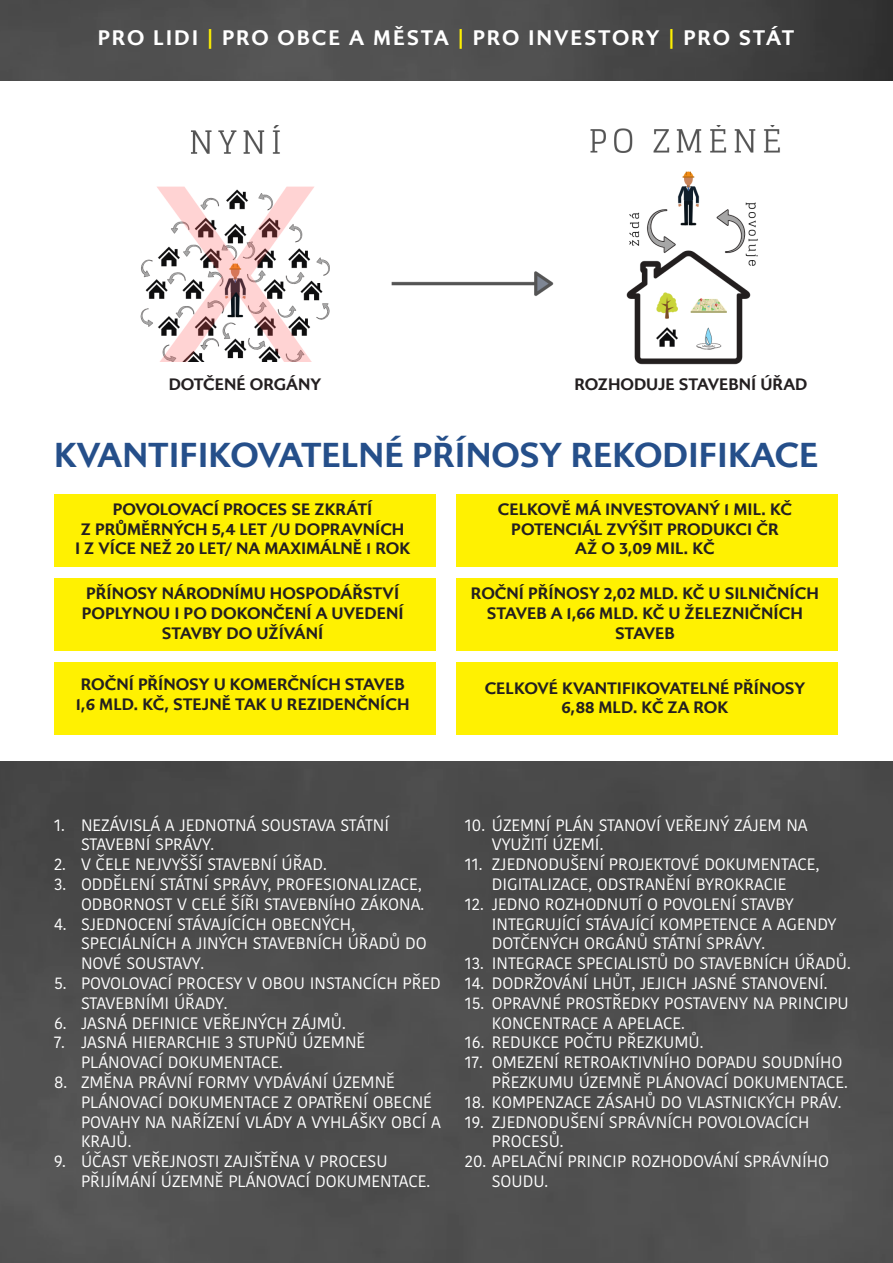
<style>
.page{position:relative;width:893px;height:1263px;background:#fff}
.page>*{position:absolute;margin:0;border:0;box-sizing:border-box;transform-origin:0 0}
.t1{font:700 34.5px "Gibbs";color:#254f8a}
.t2{font:700 21px "Gibbs";letter-spacing:.09em;color:#fff}
.t3{font:16.5px/19.8px "Kohinoor Devanagari";color:#fff}
.t4{font:700 16.5px/19.8px "Gibbs";color:#231f20;text-align:center}
.s1{color:#fff101}
</style>
<div class="page">
<img style="left:0;top:0;width:893px;height:81px">
<div style="left:0;top:761px;width:893px;height:502px;background:#4e4e4e"></div>
<div style="left:54px;top:494px;width:382px;height:72px;background:#fff101"></div>
<div style="left:456px;top:494px;width:382px;height:72px;background:#fff101"></div>
<div style="left:54px;top:578px;width:382px;height:73px;background:#fff101"></div>
<div style="left:456px;top:578px;width:382px;height:73px;background:#fff101"></div>
<div style="left:54px;top:662px;width:382px;height:73px;background:#fff101"></div>
<div style="left:456px;top:662px;width:382px;height:73px;background:#fff101"></div>
<img style="left:140px;top:125px;width:640px;height:240px">
<div style="left:144px;top:362px;width:198px;height:37px;background:#fff"></div>
<p class="t2" style="left:98px;top:26px;width:698px">PRO LIDI <span class="s1">|</span> PRO OBCE A MĚSTA <span class="s1">|</span> PRO INVESTORY <span class="s1">|</span> PRO STÁT</p>
<p class="t4" style="left:169px;top:374px;width:154px">DOTČENÉ ORGÁNY</p>
<p class="t4" style="left:575px;top:374px;width:234px">ROZHODUJE STAVEBNÍ ÚŘAD</p>
<p class="t1" style="left:54px;top:434px;width:766px">KVANTIFIKOVATELNÉ PŘÍNOSY REKODIFIKACE</p>
<p class="t4" style="left:75px;top:499px;width:337px">POVOLOVACÍ PROCES SE ZKRÁTÍ<br>Z PRŮMĚRNÝCH 5,4 LET /U DOPRAVNÍCH<br>I Z VÍCE NEŽ 20 LET/ NA MAXIMÁLNĚ 1 ROK</p>
<p class="t4" style="left:498px;top:499px;width:296px">CELKOVĚ MÁ INVESTOVANÝ 1 MIL. KČ<br>POTENCIÁL ZVÝŠIT PRODUKCI ČR</p>
<p class="t4" style="left:575px;top:539px;width:141px">AŽ O 3,09 MIL. KČ</p>
<p class="t4" style="left:82px;top:583px;width:323px">PŘÍNOSY NÁRODNÍMU HOSPODÁŘSTVÍ<br>POPLYNOU I PO DOKONČENÍ A UVEDENÍ<br>STAVBY DO UŽÍVÁNÍ</p>
<p class="t4" style="left:471px;top:583px;width:349px">ROČNÍ PŘÍNOSY 2,02 MLD. KČ U SILNIČNÍCH<br>STAVEB A 1,66 MLD. KČ U ŽELEZNIČNÍCH<br>STAVEB</p>
<p class="t4" style="left:76px;top:675px;width:335px;text-align:left">ROČNÍ PŘÍNOSY U KOMERČNÍCH STAVEB<br>1,6 MLD. KČ, STEJNĚ TAK U REZIDENČNÍCH</p>
<p class="t4" style="left:485px;top:678px;width:322px">CELKOVÉ KVANTIFIKOVATELNÉ PŘÍNOSY<br>6,88 MLD. KČ ZA ROK</p>
<p class="t3" style="left:81px;top:815px;width:310px;text-indent:-27px">1. NEZÁVISLÁ A JEDNOTNÁ SOUSTAVA STÁTNÍ<br>STAVEBNÍ SPRÁVY.</p>
<p class="t3" style="left:54px;top:855px;width:274px">2. V ČELE NEJVYŠŠÍ STAVEBNÍ ÚŘAD.</p>
<p class="t3" style="left:54px;top:874px;width:372px;text-align:right">3. ODDĚLENÍ STÁTNÍ SPRÁVY, PROFESIONALIZACE,<br>ODBORNOST V CELÉ ŠÍŘI STAVEBNÍHO ZÁKONA.</p>
<p class="t3" style="left:81px;top:914px;width:347px;text-indent:-27px">4. SJEDNOCENÍ STÁVAJÍCÍCH OBECNÝCH,<br>SPECIÁLNÍCH A JINÝCH STAVEBNÍCH ÚŘADŮ DO<br>NOVÉ SOUSTAVY.</p>
<p class="t3" style="left:81px;top:973px;width:361px;text-indent:-27px">5. POVOLOVACÍ PROCESY V OBOU INSTANCÍCH PŘED<br>STAVEBNÍMI ÚŘADY.</p>
<p class="t3" style="left:54px;top:1013px;width:293px">6. JASNÁ DEFINICE VEŘEJNÝCH ZÁJMŮ.</p>
<p class="t3" style="left:81px;top:1033px;width:286px;text-indent:-27px">7. JASNÁ HIERARCHIE 3 STUPŇŮ ÚZEMNĚ<br>PLÁNOVACÍ DOKUMENTACE.</p>
<p class="t3" style="left:81px;top:1072px;width:361px;text-indent:-27px">8. ZMĚNA PRÁVNÍ FORMY VYDÁVÁNÍ ÚZEMNĚ<br>PLÁNOVACÍ DOKUMENTACE Z OPATŘENÍ OBECNÉ<br>POVAHY NA NAŘÍZENÍ VLÁDY A VYHLÁŠKY OBCÍ A<br>KRAJŮ.</p>
<p class="t3" style="left:81px;top:1152px;width:351px;text-indent:-27px">9. ÚČAST VEŘEJNOSTI ZAJIŠTĚNA V PROCESU<br>PŘIJÍMÁNÍ ÚZEMNĚ PLÁNOVACÍ DOKUMENTACE.</p>
<p class="t3" style="left:492px;top:815px;width:317px;text-indent:-27px">10. ÚZEMNÍ PLÁN STANOVÍ VEŘEJNÝ ZÁJEM NA<br>VYUŽITÍ ÚZEMÍ.</p>
<p class="t3" style="left:465px;top:855px;width:356px;text-align:center">11. ZJEDNODUŠENÍ PROJEKTOVÉ DOKUMENTACE,<br>DIGITALIZACE, ODSTRANĚNÍ BYROKRACIE</p>
<p class="t3" style="left:492px;top:894px;width:346px;text-indent:-27px">12. JEDNO ROZHODNUTÍ O POVOLENÍ STAVBY<br>INTEGRUJÍCÍ STÁVAJÍCÍ KOMPETENCE A AGENDY<br>DOTČENÝCH ORGÁNŮ STÁTNÍ SPRÁVY.</p>
<p class="t3" style="left:465px;top:954px;width:387px">13. INTEGRACE SPECIALISTŮ DO STAVEBNÍCH ÚŘADŮ.</p>
<p class="t3" style="left:465px;top:973px;width:364px">14. DODRŽOVÁNÍ LHŮT, JEJICH JASNÉ STANOVENÍ.</p>
<p class="t3" style="left:492px;top:993px;width:358px;text-indent:-27px">15. OPRAVNÉ PROSTŘEDKY POSTAVENY NA PRINCIPU<br>KONCENTRACE A APELACE.</p>
<p class="t3" style="left:465px;top:1033px;width:240px">16. REDUKCE POČTU PŘEZKUMŮ.</p>
<p class="t3" style="left:492px;top:1053px;width:358px;text-indent:-27px">17. OMEZENÍ RETROAKTIVNÍHO DOPADU SOUDNÍHO<br>PŘEZKUMU ÚZEMNĚ PLÁNOVACÍ DOKUMENTACE.</p>
<p class="t3" style="left:465px;top:1092px;width:378px">18. KOMPENZACE ZÁSAHŮ DO VLASTNICKÝCH PRÁV.</p>
<p class="t3" style="left:492px;top:1112px;width:319px;text-indent:-27px">19. ZJEDNODUŠENÍ SPRÁVNÍCH POVOLOVACÍCH<br>PROCESŮ.</p>
<p class="t3" style="left:492px;top:1152px;width:339px;text-indent:-27px">20. APELAČNÍ PRINCIP ROZHODOVÁNÍ SPRÁVNÍHO<br>SOUDU.</p>
</div>
